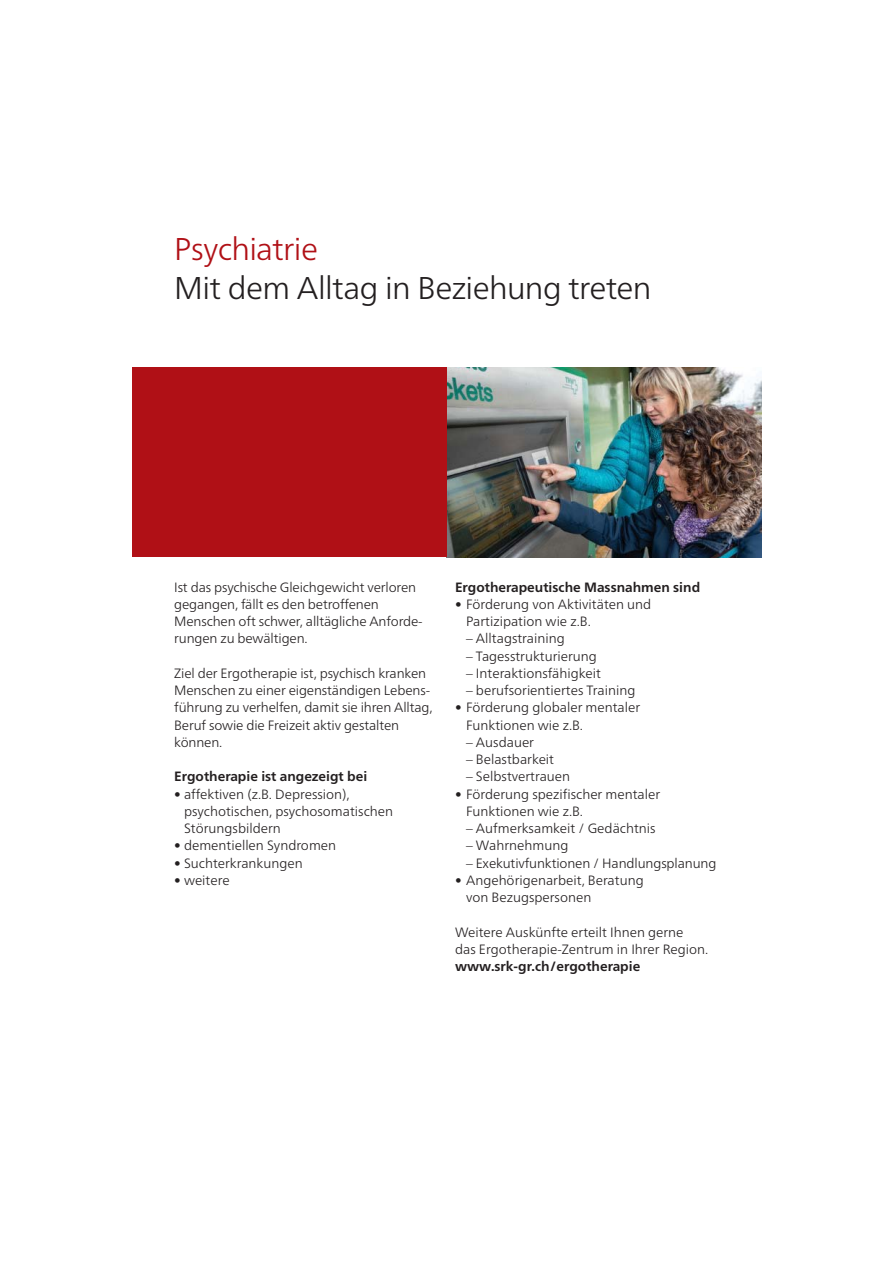
<style>
.page{position:relative;width:893px;height:1263px;background:#fff}
.page>*{position:absolute;margin:0;border:0;box-sizing:border-box;transform-origin:0 0}
.t1{font:300 31.5px "Frutiger Neue LTW1 G";letter-spacing:-.02em;color:#231f20}
.t2{font:300 31.5px "Frutiger Neue LTW1 G";letter-spacing:-.02em;color:#b01016}
.t3{font:300 13.5px/17.2px "Frutiger Neue LTW1 G";color:#231f20}
.t4{font:700 13.5px "Frutiger Neue LTW1 G";color:#231f20}
</style>
<div class="page">
<img style="left:446px;top:367px;width:315px;height:190px">
<div style="left:132px;top:367px;width:314px;height:190px;background:#b01016"></div>
<h1 class="t2" style="left:174px;top:236px;width:145px">Psychiatrie</h1>
<h1 class="t1" style="left:174px;top:275px;width:479px">Mit dem Alltag in Beziehung treten</h1>
<p class="t3" style="left:174px;top:579px;width:250px">Ist das psychische Gleichgewicht verloren gegangen, fällt es den betroffenen Menschen oft schwer, alltägliche Anforde&shy;rungen zu bewältigen.</p>
<p class="t3" style="left:174px;top:665px;width:260px">Ziel der Ergotherapie ist, psychisch kranken Menschen zu einer eigenständigen Lebens&shy;führung zu verhelfen, damit sie ihren Alltag, Beruf sowie die Freizeit aktiv gestalten können.</p>
<p class="t4" style="left:174px;top:771px;width:194px">Ergotherapie ist angezeigt bei</p>
<p class="t3" style="left:184px;top:786px;width:210px;text-indent:-10px">• affektiven (z.B. Depression), psychotischen, psychosomatischen<br>Störungsbildern</p>
<p class="t3" style="left:174px;top:838px;width:163px">• dementiellen Syndromen</p>
<p class="t3" style="left:174px;top:855px;width:130px">• Suchterkrankungen</p>
<p class="t3" style="left:174px;top:872px;width:57px">• weitere</p>
<p class="t4" style="left:455px;top:581px;width:247px">Ergotherapeutische Massnahmen sind</p>
<p class="t3" style="left:466px;top:596px;width:187px;text-indent:-11px">• Förderung von Aktivitäten und<br>Partizipation wie z.B.</p>
<p class="t3" style="left:466px;top:631px;width:100px">– Alltagstraining</p>
<p class="t3" style="left:466px;top:648px;width:132px">– Tagesstrukturierung</p>
<p class="t3" style="left:466px;top:665px;width:136px">– Interaktionsfähigkeit</p>
<p class="t3" style="left:466px;top:683px;width:171px">– berufsorientiertes Training</p>
<p class="t3" style="left:466px;top:700px;width:176px;text-indent:-11px">• Förderung globaler mentaler<br>Funktionen wie z.B.</p>
<p class="t3" style="left:466px;top:734px;width:69px">– Ausdauer</p>
<p class="t3" style="left:466px;top:752px;width:90px">– Belastbarkeit</p>
<p class="t3" style="left:466px;top:769px;width:106px">– Selbstvertrauen</p>
<p class="t3" style="left:466px;top:786px;width:196px;text-indent:-11px">• Förderung spezifischer mentaler<br>Funktionen wie z.B.</p>
<p class="t3" style="left:466px;top:821px;width:191px">– Aufmerksamkeit / Gedächtnis</p>
<p class="t3" style="left:466px;top:838px;width:104px">– Wahrnehmung</p>
<p class="t3" style="left:466px;top:855px;width:252px">– Exekutivfunktionen / Handlungsplanung</p>
<p class="t3" style="left:466px;top:872px;width:179px;text-indent:-11px">• Angehörigenarbeit, Beratung von Bezugspersonen</p>
<p class="t3" style="left:455px;top:924px;width:255px">Weitere Auskünfte erteilt Ihnen gerne<br>das Ergotherapie-Zentrum in Ihrer Region.</p>
<p class="t4" style="left:455px;top:961px;width:187px">www.srk-gr.ch/ergotherapie</p>
</div>
